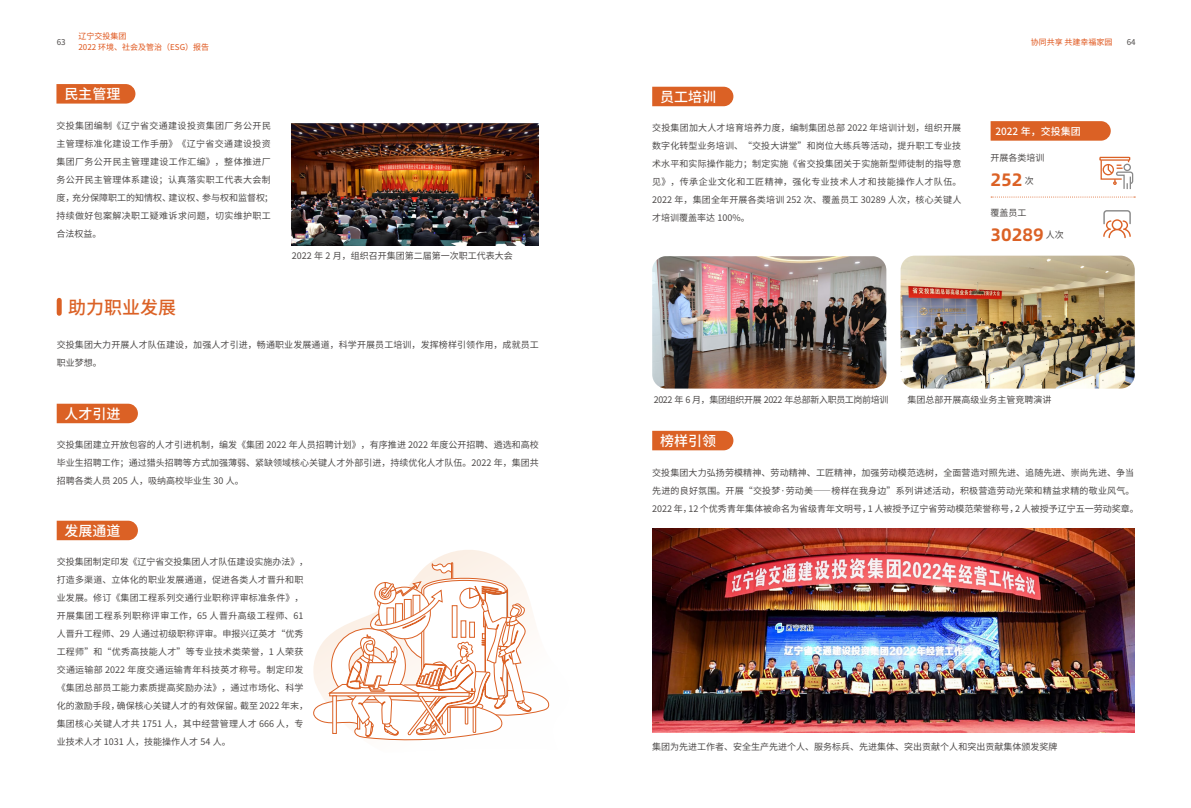
<style>
.page{position:relative;width:1191px;height:808px;background:#fff}
.page>*{position:absolute;margin:0;border:0;box-sizing:border-box;transform-origin:0 0}
.t1{font:700 18px "Alibaba Pu Hui Ti";color:#db6125}
.t2{font:500 18px "Source Han Sans SC";color:#db6125}
.t3{font:500 14px "Source Han Sans SC";color:#fff}
.t4{font:500 10px "Source Han Sans SC";color:#fff}
.t5{font:9px/18px "Source Han Sans SC";letter-spacing:.01em;color:#4c4948}
.t6{font:9px/18px "Source Han Sans SC";letter-spacing:.04em;color:#4c4948}
.t7{font:9px "Source Han Sans SC";letter-spacing:-.04em;color:#4c4948}
.t8{font:8px/11px "Source Han Sans SC";color:#df541a}
.t9{font:8px "Source Han Sans SC";color:#4c4948}
</style>
<div class="page">
<svg style="left:431px;top:550px;width:74px;height:12px"></svg>
<svg style="left:56px;top:84px;width:79px;height:20px"></svg>
<img style="left:292px;top:123px;width:247px;height:122px">
<div style="left:57px;top:300px;width:5px;height:13px;background:#db6125"></div>
<div style="left:57px;top:521px;width:81px;height:19px;background:#db6125"></div>
<div style="left:652px;top:87px;width:81px;height:19px;background:#db6125"></div>
<div style="left:652px;top:431px;width:81px;height:19px;background:#db6125"></div>
<div style="left:57px;top:404px;width:81px;height:19px;background:#db6125"></div>
<img style="left:652px;top:256px;width:234px;height:133px">
<img style="left:900px;top:256px;width:234px;height:133px">
<img style="left:652px;top:529px;width:482px;height:204px">
<svg style="left:991px;top:197px;width:144px;height:1px"></svg>
<svg style="left:1103px;top:210px;width:27px;height:28px"></svg>
<div style="left:1099px;top:157px;width:31px;height:4px;border:1px solid #db6125"></div>
<svg style="left:1099px;top:159px;width:34px;height:31px"></svg>
<svg style="left:313px;top:562px;width:237px;height:179px"></svg>
<svg style="left:332px;top:695px;width:5px;height:39px"></svg>
<svg style="left:990px;top:121px;width:120px;height:20px"></svg>
<p class="t8" style="left:78px;top:30px;width:132px">辽宁交投集团<br>2022 环境、社会及管治（ESG）报告</p>
<p class="t9" style="left:57px;top:37px;width:10px">63</p>
<p class="t8" style="left:1030px;top:36px;width:83px">协同共享 共建幸福家园</p>
<p class="t9" style="left:1126px;top:37px;width:10px">64</p>
<h2 class="t3" style="left:64px;top:86px;width:57px">民主管理</h2>
<p class="t6" style="left:56px;top:117px;width:218px">交投集团编制《辽宁省交通建设投资集团厂务公开民主管理标准化建设工作手册》《辽宁省交通建设投资集团厂务公开民主管理建设工作汇编》，整体推进厂务公开民主管理体系建设；认真落实职工代表大会制度，充分保障职工的知情权、建议权、参与权和监督权；持续做好包案解决职工疑难诉求问题，切实维护职工合法权益。</p>
<p class="t5" style="left:292px;top:247px;width:222px">2022 年 2 月，组织召开集团第二届第一次职工代表大会</p>
<h1 class="t2" style="left:68px;top:297px;width:109px">助力职业发展</h1>
<p class="t5" style="left:57px;top:336px;width:484px">交投集团大力开展人才队伍建设，加强人才引进，畅通职业发展通道，科学开展员工培训，发挥榜样引领作用，成就员工职业梦想。</p>
<h2 class="t3" style="left:65px;top:406px;width:57px">人才引进</h2>
<p class="t5" style="left:57px;top:436px;width:484px;text-align:justify">交投集团建立开放包容的人才引进机制，编发《集团 2022 年人员招聘计划》，有序推进 2022 年度公开招聘、遴选和高校毕业生招聘工作；通过猎头招聘等方式加强薄弱、紧缺领域核心关键人才外部引进，持续优化人才队伍。2022 年，集团共招聘各类人员 205 人，吸纳高校毕业生 30 人。</p>
<h2 class="t3" style="left:65px;top:523px;width:57px">发展通道</h2>
<p class="t5" style="left:57px;top:553px;width:253px">交投集团制定印发《辽宁省交投集团人才队伍建设实施办法》，打造多渠道、立体化的职业发展通道，促进各类人才晋升和职业发展。修订《集团工程系列交通行业职称评审标准条件》，开展集团工程系列职称评审工作，65 人晋升高级工程师、61人晋升工程师、29 人通过初级职称评审。申报兴辽英才“优秀工程师”和“优秀高技能人才”等专业技术类荣誉，1 人荣获交通运输部 2022 年度交通运输青年科技英才称号。制定印发《集团总部员工能力素质提高奖励办法》，通过市场化、科学化的激励手段，确保核心关键人才的有效保留。截至 2022 年末，集团核心关键人才共 1751 人，其中经营管理人才 666 人，专业技术人才 1031 人，技能操作人才 54 人。</p>
<h2 class="t3" style="left:660px;top:89px;width:57px">员工培训</h2>
<p class="t5" style="left:652px;top:119px;width:311px;text-align:justify">交投集团加大人才培育培养力度，编制集团总部 2022 年培训计划，组织开展数字化转型业务培训、“交投大讲堂”和岗位大练兵等活动，提升职工专业技术水平和实际操作能力；制定实施《省交投集团关于实施新型师徒制的指导意见》，传承企业文化和工匠精神，强化专业技术人才和技能操作人才队伍。2022 年，集团全年开展各类培训 252 次、覆盖员工 30289 人次，核心关键人才培训覆盖率达 100%。</p>
<p class="t4" style="left:995px;top:125px;width:87px">2022 年，交投集团</p>
<p class="t5" style="left:990px;top:149px;width:55px">开展各类培训</p>
<h1 class="t1" style="left:990px;top:166px;width:45px">252 <sup>次</sup></h1>
<p class="t5" style="left:990px;top:204px;width:37px">覆盖员工</p>
<h1 class="t1" style="left:990px;top:221px;width:75px">30289 <sup>人次</sup></h1>
<p class="t7" style="left:653px;top:394px;width:236px">2022 年 6 月，集团组织开展 2022 年总部新入职员工岗前培训</p>
<p class="t5" style="left:907px;top:391px;width:146px">集团总部开展高级业务主管竞聘演讲</p>
<h2 class="t3" style="left:660px;top:433px;width:57px">榜样引领</h2>
<p class="t5" style="left:652px;top:463px;width:488px">交投集团大力弘扬劳模精神、劳动精神、工匠精神，加强劳动模范选树，全面营造对照先进、追随先进、崇尚先进、争当先进的良好氛围。开展“交投梦·劳动美——榜样在我身边”系列讲述活动，积极营造劳动光荣和精益求精的敬业风气。<br>2022 年，12 个优秀青年集体被命名为省级青年文明号，1 人被授予辽宁省劳动模范荣誉称号，2 人被授予辽宁五一劳动奖章。</p>
<p class="t5" style="left:652px;top:738px;width:407px">集团为先进工作者、安全生产先进个人、服务标兵、先进集体、突出贡献个人和突出贡献集体颁发奖牌</p>
</div>
